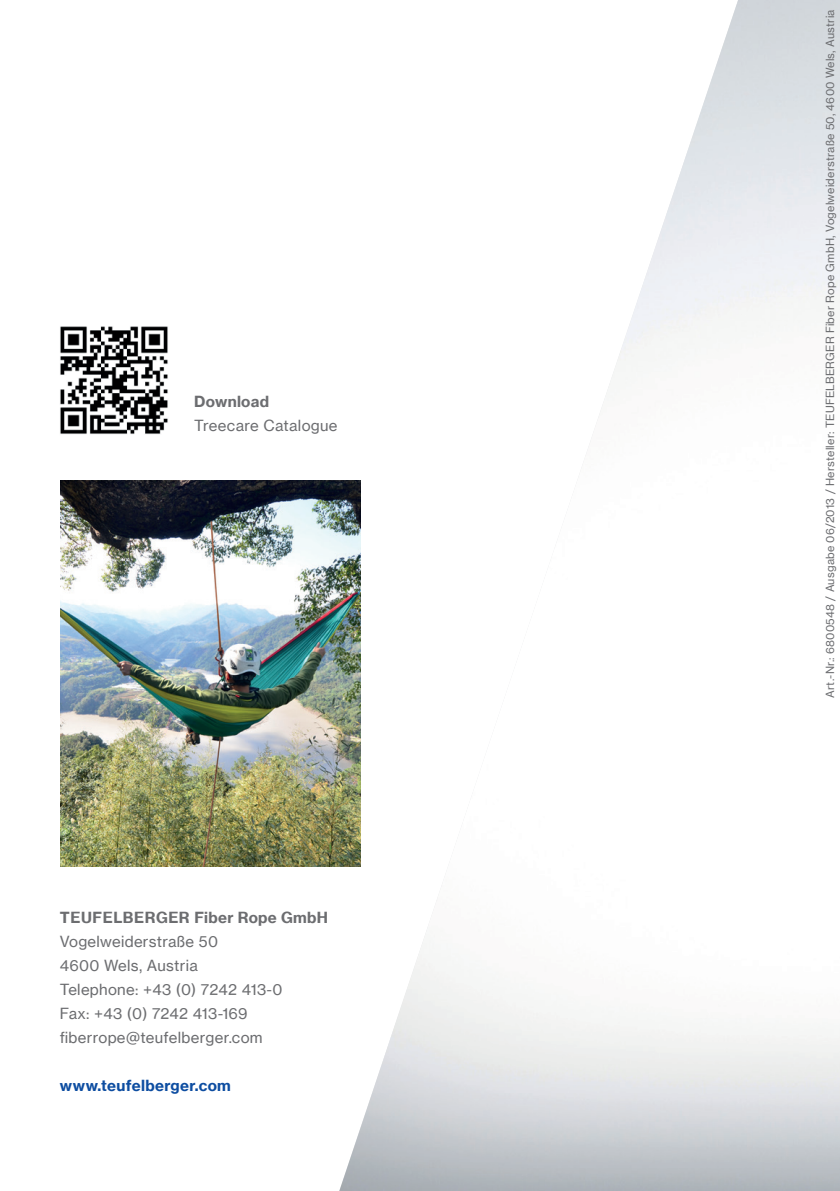
<style>
.page{position:relative;width:840px;height:1191px;background:#fff}
.page>*{position:absolute;margin:0;border:0;box-sizing:border-box;transform-origin:0 0}
.t1{font:15px/24px "N Haas Grotesk TX Pro 55 Rg";letter-spacing:.02em;color:#6c6d70}
.t2{font:15px "N Haas Grotesk TX Pro 75 Bd";letter-spacing:.02em;color:#6c6d70}
.t3{font:15px "N Haas Grotesk TX Pro 75 Bd";letter-spacing:.02em;color:#0d4da1}
.t4{font:11px "N Haas Grotesk TX Pro 55 Rg";letter-spacing:.02em;color:#6c6d70}
</style>
<div class="page">
<img style="left:339px;top:0;width:500px;height:1191px">
<img style="left:60px;top:480px;width:300px;height:386px">
<img style="left:60px;top:326px;width:108px;height:108px">
<p class="t2" style="left:194px;top:392px;width:76px">Download</p>
<p class="t1" style="left:194px;top:413px;width:145px">Treecare Catalogue</p>
<p class="t2" style="left:60px;top:908px;width:269px">TEUFELBERGER Fiber Rope GmbH</p>
<p class="t1" style="left:60px;top:929px;width:224px">Vogelweiderstraße 50<br>4600 Wels, Austria<br>Telephone: +43 (0) 7242 413-0<br>Fax: +43 (0) 7242 413-169 fiberrope@teufelberger.com</p>
<p class="t3" style="left:60px;top:1076px;width:172px">www.teufelberger.com</p>
<p class="t4" style="left:823px;top:698px;width:690px;rotate:-90deg">Art.-Nr.: 6800548 / Ausgabe 06/2013 / Hersteller: TEUFELBERGER Fiber Rope GmbH, Vogelweiderstraße 50, 4600 Wels, Austria</p>
</div>
